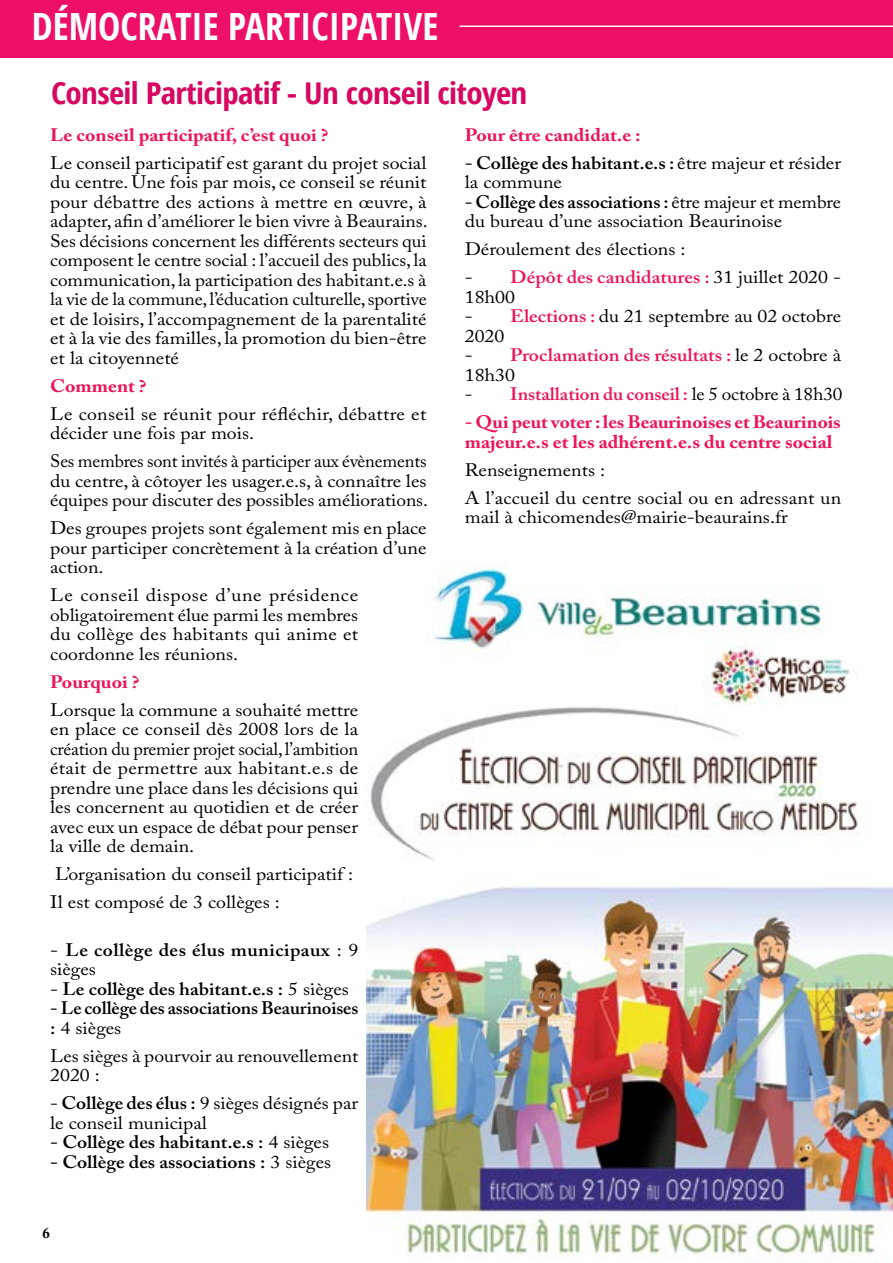
<style>
.page{position:relative;width:893px;height:1263px;background:#fff}
.page>*{position:absolute;margin:0;border:0;box-sizing:border-box;transform-origin:0 0}
.t1{font:700 37.5px "Open Sans Condensed";color:#fff}
.t2{font:700 30px "Open Sans Condensed";letter-spacing:-.02em;color:#d70761;scale:1.1 1}
.t3{font:18px/19.5px "Adobe Caslon Pro";color:#000;scale:1.1 1}
.t4{font:18px/19.5px "Adobe Caslon Pro";color:#000;text-align:justify}
.t5{font:600 18px "Adobe Caslon Pro";color:#000;scale:1.1 1}
.t6{font:18px/19.5px "Adobe Caslon Pro";color:#000;scale:1.09 1}
.t7{font:600 18px/19.5px "Adobe Caslon Pro";color:#ed145b;scale:1.1 1}
.t8{font:700 18px/19.5px "Adobe Caslon Pro";color:#ed145b;scale:1.07 1}
.t9{font:18px/19.5px "Adobe Caslon Pro";color:#000;scale:1.07 1}
.t10{font:700 18px "Adobe Caslon Pro";color:#ed145b;scale:1.1 1}
.t11{font:600 18px/19.5px "Adobe Caslon Pro";color:#000;scale:1.05 1}
.t12{font:600 18px "Adobe Caslon Pro";color:#ed145b;scale:1.06 1}
.t13{font:600 18px/19.5px "Adobe Caslon Pro";letter-spacing:.025em;color:#000;scale:1.1 1}
.t14{font:700 15px "Adobe Caslon Pro";color:#000}
.s1{font-weight:400}
.s2{font-weight:600}
.s3{font-weight:400;color:#000}
.s4{font-weight:600;color:#ed145b}
</style>
<div class="page">
<div style="left:0;top:0;width:893px;height:57px;background:#ed0f68"></div>
<hr style="left:460px;top:26px;width:433px;height:1px;background:#fff">
<img style="left:367px;top:567px;width:526px;height:696px">
<h1 class="t1" style="left:32px;top:0;width:107px">Démocrat</h1>
<h1 class="t1" style="left:192px;top:0;width:55px">ie part</h1>
<h1 class="t1" style="left:300px;top:0;width:121px">icipative</h1>
<h2 class="t2" style="left:51px;top:72px;width:435px">Conseil Participatif - Un conseil citoyen</h2>
<p class="t10" style="left:50px;top:124px;width:254px">Le conseil participatif, c’est quoi ?</p>
<p class="t3" style="left:50px;top:153px;width:345px;text-align:justify">Le conseil participatif est garant du projet social du centre. Une fois par mois, ce conseil se réunit pour débattre des actions à mettre en œuvre, à adapter, afin d’améliorer le bien vivre à Beaurains.<br>Ses décisions concernent les différents secteurs qui composent le centre social : l’accueil des publics, la communication, la participation des habitant.e.s à la vie de la commune, l’éducation culturelle, sportive et de loisirs, l’accompagnement de la parentalité et à la vie des familles, la promotion du bien-être et la citoyenneté</p>
<p class="t10" style="left:50px;top:375px;width:89px">Comment ?</p>
<p class="t3" style="left:50px;top:404px;width:343px">Le conseil se réunit pour réfléchir, débattre et décider une fois par mois.</p>
<p class="t4" style="left:50px;top:451px;width:379px">Ses membres sont invités à participer aux évènements du centre, à côtoyer les usager.e.s, à connaître les équipes pour discuter des possibles améliorations.</p>
<p class="t3" style="left:50px;top:518px;width:344px;text-align:justify">Des groupes projets sont également mis en place pour participer concrètement à la création d’une action.</p>
<p class="t3" style="left:50px;top:585px;width:282px;text-align:justify">Le conseil dispose d’une présidence obligatoirement élue parmi les membres du collège des habitants qui anime et coordonne les réunions.</p>
<p class="t10" style="left:50px;top:671px;width:83px">Pourquoi ?</p>
<p class="t3" style="left:50px;top:700px;width:282px;text-align:justify">Lorsque la commune a souhaité mettre en place ce conseil dès 2008 lors de la création du premier projet social, l’ambition était de permettre aux habitant.e.s de prendre une place dans les décisions qui les concernent au quotidien et de créer avec eux un espace de débat pour penser la ville de demain.</p>
<p class="t3" style="left:50px;top:860px;width:277px;line-height:28px">L’organisation du conseil participatif :<br>Il est composé de 3 collèges :</p>
<p class="t13" style="left:50px;top:940px;width:282px"><span class="s1">-</span> Le collège des élus municipaux <span class="s1">: 9 sièges</span></p>
<p class="t5" style="left:50px;top:978px;width:273px"><span class="s1">-</span> Le collège des habitant.e.s : <span class="s1">5 sièges</span></p>
<p class="t11" style="left:50px;top:998px;width:295px">- Le collège des associations Beaurinoises : <span class="s1">4 sièges</span></p>
<p class="t6" style="left:50px;top:1046px;width:284px">Les sièges à pourvoir au renouvellement<br>2020 :</p>
<p class="t6" style="left:50px;top:1093px;width:284px">- <span class="s2">Collège des élus :</span> 9 sièges désignés par le conseil municipal</p>
<p class="t5" style="left:50px;top:1132px;width:255px">- Collège des habitant.e.s : <span class="s1">4 sièges</span></p>
<p class="t5" style="left:50px;top:1151px;width:257px">- Collège des associations : <span class="s1">3 sièges</span></p>
<p class="t14" style="left:43px;top:1224px;width:9px">6</p>
<p class="t10" style="left:465px;top:124px;width:161px">Pour être candidat.e :</p>
<p class="t3" style="left:465px;top:153px;width:344px"><span class="s2">- Collège des habitant.e.s :</span> être majeur et résider la commune</p>
<p class="t9" style="left:465px;top:192px;width:353px"><span class="s2">- Collège des associations :</span> être majeur et membre du bureau d’une association Beaurinoise</p>
<p class="t3" style="left:465px;top:239px;width:202px">Déroulement des élections :</p>
<p class="t7" style="left:465px;top:267px;width:344px"><span class="s3">-</span> Dépôt des candidatures : <span class="s3">31 juillet 2020 -<br>18h00</span></p>
<p class="t3" style="left:465px;top:306px;width:344px">- <span class="s4">Elections :</span> du 21 septembre au 02 octobre<br>2020</p>
<p class="t7" style="left:465px;top:345px;width:344px"><span class="s3">-</span> Proclamation des résultats : <span class="s3">le 2 octobre à<br>18h30</span></p>
<p class="t12" style="left:465px;top:384px;width:358px"><span class="s3">-</span> Installation du conseil : <span class="s3">le 5 octobre à 18h30</span></p>
<p class="t8" style="left:465px;top:412px;width:353px">- Qui peut voter : les Beaurinoises et Beaurinois majeur.e.s et les adhérent.e.s du centre social</p>
<p class="t3" style="left:465px;top:456px;width:344px;line-height:28px">Renseignements :<br>A l’accueil du centre social ou en adressant un</p>
<p class="t3" style="left:465px;top:507px;width:295px">mail à chicomendes@mairie-beaurains.fr</p>
</div>
